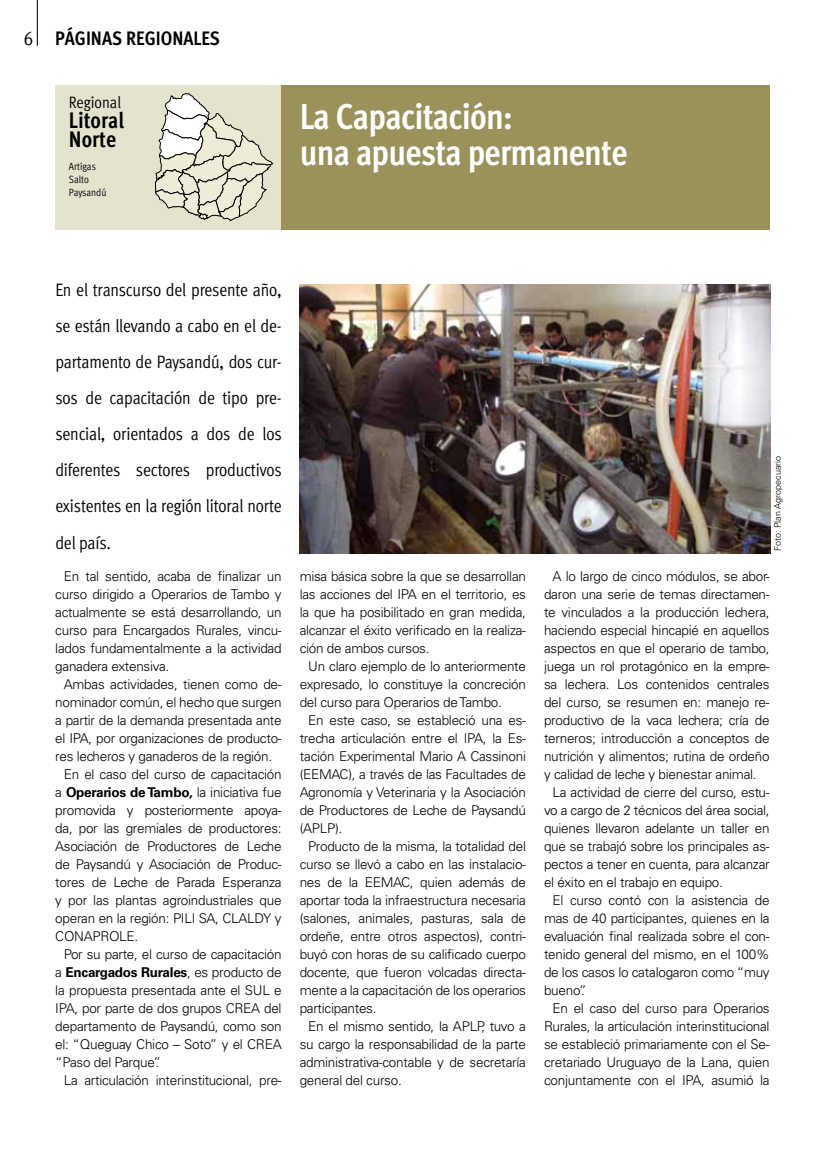
<style>
.page{position:relative;width:830px;height:1170px;background:#fff}
.page>*{position:absolute;margin:0;border:0;box-sizing:border-box;transform-origin:0 0}
.t1{font:700 36px/36px "Meta Cond";letter-spacing:-.02em;color:#fff}
.t2{font:700 22.5px/19.5px "Meta Cond";color:#000}
.t3{font:700 19.5px "Meta Cond";color:#000}
.t4{font:18px/36px "Meta Cond";letter-spacing:-.01em;color:#000;text-align:justify}
.t5{font:16.5px "Meta Cond";color:#000}
.t6{font:300 13.5px/18px "Univers LT Std";letter-spacing:-.02em;color:#000;text-align:justify}
.t7{font:700 13.5px "Univers LT Std";letter-spacing:-.02em;color:#000}
.t8{font:10.5px/12.6px "Meta Cond";letter-spacing:-.005em;color:#000}
.t9{font:300 9px "Univers LT Std";color:#000}
.s1{font-weight:400}
.s2{font-weight:300}
</style>
<div class="page">
<hr style="left:37px;top:0;width:1px;height:46px;background:#000">
<div style="left:274px;top:85px;width:495px;height:144px;background:#9a915b"></div>
<div style="left:55px;top:85px;width:225px;height:144px;background:#e4e3ce"></div>
<svg style="left:155px;top:93px;width:118px;height:129px"></svg>
<img style="left:300px;top:285px;width:469px;height:268px">
<h3 class="t3" style="left:24px;top:27px;width:197px"><span class="s1">6</span> PÁGINAS REGIONALES</h3>
<p class="t5" style="left:69px;top:93px;width:54px">Regional</p>
<h2 class="t2" style="left:69px;top:110px;width:57px">Litoral<br>Norte</h2>
<p class="t8" style="left:69px;top:160px;width:39px">Artigas<br>Salto<br>Paysandú</p>
<h1 class="t1" style="left:299px;top:98px;width:329px">La Capacitación:<br>una apuesta permanente</h1>
<p class="t4" style="left:55px;top:272px;width:228px">En el transcurso del presente año, se están llevando a cabo en el de&shy;partamento de Paysandú, dos cur&shy;sos de capacitación de tipo pre&shy;sencial, orientados a dos de los diferentes sectores productivos existentes en la región litoral norte del país.</p>
<p class="t6" style="left:55px;top:567px;width:228px;text-indent:9px">En tal sentido, acaba de finalizar un curso dirigido a Operarios de Tambo y actualmente se está desarrollando, un curso para Encargados Rurales, vincu&shy;lados fundamentalmente a la actividad ganadera extensiva.</p>
<p class="t6" style="left:64px;top:675px;width:219px">Ambas actividades, tienen como de-</p>
<p class="t6" style="left:55px;top:693px;width:228px">nominador común, el hecho que surgen</p>
<p class="t6" style="left:55px;top:711px;width:228px">a partir de la demanda presentada ante</p>
<p class="t6" style="left:55px;top:729px;width:228px">el IPA, por organizaciones de producto-</p>
<p class="t6" style="left:55px;top:747px;width:218px">res lecheros y ganaderos de la región.</p>
<p class="t6" style="left:64px;top:765px;width:219px">En el caso del curso de capacitación</p>
<p class="t7" style="left:55px;top:784px;width:228px"><span class="s2">a</span> Operarios de Tambo, <span class="s2">la iniciativa fue</span></p>
<p class="t6" style="left:55px;top:801px;width:228px">promovida y posteriormente apoya-</p>
<p class="t6" style="left:55px;top:819px;width:228px">da, por las gremiales de productores:</p>
<p class="t6" style="left:55px;top:837px;width:228px">Asociación de Productores de Leche</p>
<p class="t6" style="left:55px;top:855px;width:228px">de Paysandú y Asociación de Produc-</p>
<p class="t6" style="left:55px;top:873px;width:228px">tores de Leche de Parada Esperanza</p>
<p class="t6" style="left:55px;top:891px;width:228px">y por las plantas agroindustriales que</p>
<p class="t6" style="left:55px;top:909px;width:228px">operan en la región: PILI SA, CLALDY y</p>
<p class="t6" style="left:55px;top:927px;width:84px">CONAPROLE.</p>
<p class="t6" style="left:64px;top:945px;width:219px">Por su parte, el curso de capacitación</p>
<p class="t7" style="left:55px;top:964px;width:228px"><span class="s2">a</span> Encargados Rurales<span class="s2">, es producto de</span></p>
<p class="t6" style="left:55px;top:981px;width:228px">la propuesta presentada ante el SUL e</p>
<p class="t6" style="left:55px;top:999px;width:228px">IPA, por parte de dos grupos CREA del</p>
<p class="t6" style="left:55px;top:1017px;width:228px">departamento de Paysandú, como son</p>
<p class="t6" style="left:55px;top:1035px;width:228px">el: “Queguay Chico – Soto” y el CREA</p>
<p class="t6" style="left:55px;top:1053px;width:107px">“Paso del Parque”.</p>
<p class="t6" style="left:64px;top:1071px;width:219px">La articulación interinstitucional, pre-</p>
<p class="t6" style="left:299px;top:567px;width:228px">misa básica sobre la que se desarrollan las acciones del IPA en el territorio, es la que ha posibilitado en gran medida, alcanzar el éxito verificado en la realiza&shy;ción de ambos cursos.</p>
<p class="t6" style="left:299px;top:657px;width:228px;text-indent:9px">Un claro ejemplo de lo anteriormente expresado, lo constituye la concreción del curso para Operarios de Tambo.</p>
<p class="t6" style="left:299px;top:711px;width:228px;text-indent:9px">En este caso, se estableció una es&shy;trecha articulación entre el IPA, la Es&shy;tación Experimental Mario A Cassinoni (EEMAC), a través de las Facultades de Agronomía y Veterinaria y la Asociación de Productores de Leche de Paysandú (APLP).</p>
<p class="t6" style="left:299px;top:837px;width:228px;text-indent:9px">Producto de la misma, la totalidad del curso se llevó a cabo en las instalacio&shy;nes de la EEMAC, quien además de aportar toda la infraestructura necesaria (salones, animales, pasturas, sala de ordeñe, entre otros aspectos), contri&shy;buyó con horas de su calificado cuerpo docente, que fueron volcadas directa&shy;mente a la capacitación de los operarios participantes.</p>
<p class="t6" style="left:299px;top:1017px;width:228px;text-indent:9px">En el mismo sentido, la APLP, tuvo a su cargo la responsabilidad de la parte administrativa-contable y de secretaría general del curso.</p>
<p class="t9" style="left:771px;top:550px;width:96px;rotate:-90deg">Foto: Plan Agropecuario</p>
<p class="t6" style="left:552px;top:567px;width:218px">A lo largo de cinco módulos, se abor-</p>
<p class="t6" style="left:543px;top:585px;width:227px">daron una serie de temas directamen-</p>
<p class="t6" style="left:543px;top:603px;width:227px">te vinculados a la producción lechera,</p>
<p class="t6" style="left:543px;top:621px;width:227px">haciendo especial hincapié en aquellos</p>
<p class="t6" style="left:543px;top:639px;width:227px">aspectos en que el operario de tambo,</p>
<p class="t6" style="left:543px;top:657px;width:227px">juega un rol protagónico en la empre-</p>
<p class="t6" style="left:543px;top:675px;width:227px">sa lechera. Los contenidos centrales</p>
<p class="t6" style="left:543px;top:693px;width:227px">del curso, se resumen en: manejo re-</p>
<p class="t6" style="left:543px;top:711px;width:227px">productivo de la vaca lechera; cría de</p>
<p class="t6" style="left:543px;top:729px;width:227px">terneros; introducción a conceptos de</p>
<p class="t6" style="left:543px;top:747px;width:227px">nutrición y alimentos; rutina de ordeño</p>
<p class="t6" style="left:543px;top:765px;width:214px">y calidad de leche y bienestar animal.</p>
<p class="t6" style="left:552px;top:783px;width:218px">La actividad de cierre del curso, estu-</p>
<p class="t6" style="left:543px;top:801px;width:227px">vo a cargo de 2 técnicos del área social,</p>
<p class="t6" style="left:543px;top:819px;width:227px">quienes llevaron adelante un taller en</p>
<p class="t6" style="left:543px;top:837px;width:227px">que se trabajó sobre los principales as-</p>
<p class="t6" style="left:543px;top:855px;width:227px">pectos a tener en cuenta, para alcanzar</p>
<p class="t6" style="left:543px;top:873px;width:180px">el éxito en el trabajo en equipo.</p>
<p class="t6" style="left:552px;top:891px;width:218px">El curso contó con la asistencia de</p>
<p class="t6" style="left:543px;top:909px;width:227px">mas de 40 participantes, quienes en la</p>
<p class="t6" style="left:543px;top:927px;width:227px">evaluación final realizada sobre el con-</p>
<p class="t6" style="left:543px;top:945px;width:227px">tenido general del mismo, en el 100%</p>
<p class="t6" style="left:543px;top:963px;width:227px">de los casos lo catalogaron como “muy</p>
<p class="t6" style="left:543px;top:981px;width:44px">bueno”.</p>
<p class="t6" style="left:552px;top:999px;width:218px">En el caso del curso para Operarios</p>
<p class="t6" style="left:543px;top:1017px;width:227px">Rurales, la articulación interinstitucional</p>
<p class="t6" style="left:543px;top:1035px;width:227px">se estableció primariamente con el Se-</p>
<p class="t6" style="left:543px;top:1053px;width:227px">cretariado Uruguayo de la Lana, quien</p>
<p class="t6" style="left:543px;top:1071px;width:227px">conjuntamente con el IPA, asumió la</p>
</div>
